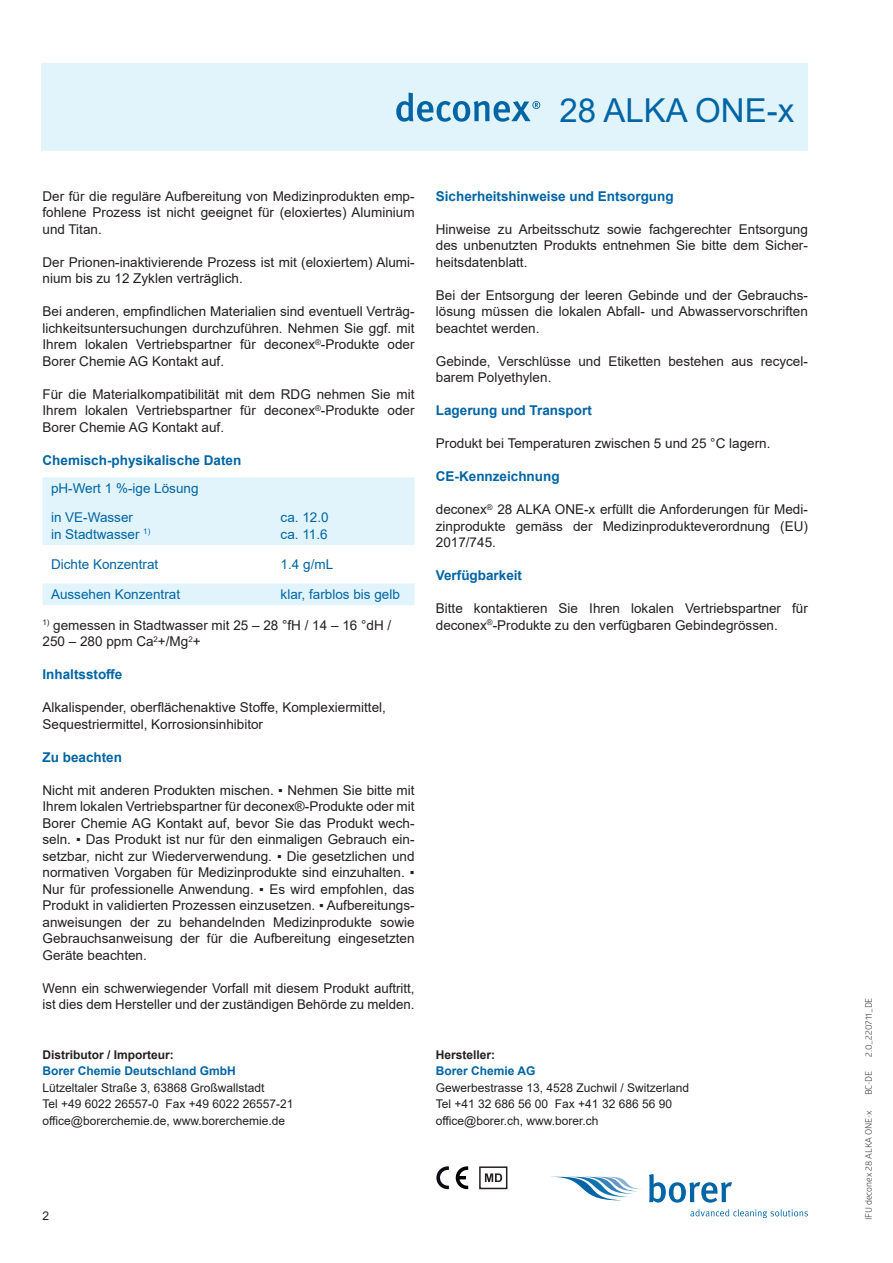
<style>
.page{position:relative;width:893px;height:1263px;background:#fff}
.page>*{position:absolute;margin:0;border:0;box-sizing:border-box;transform-origin:0 0}
.t1{font:33px "Arial";color:#0065a4}
.t2{font:13.5px/16.5px "Arial";color:#231f20;text-align:justify}
.t3{font:700 13.5px "Arial";color:#0065a4}
.t4{font:13.5px/29.2px "Arial";color:#0065a4}
.t5{font:12px/16.5px "Arial";color:#231f20}
.t6{font:700 12px "Arial";color:#0065a4}
.t7{font:700 12px "Arial";color:#231f20}
.t8{font:9px "Glober";color:#231f20}
</style>
<div class="page">
<div style="left:479px;top:1166px;width:28px;height:23px;border:2px solid #231f20"></div>
<svg style="left:485px;top:1173px;width:17px;height:9px"></svg>
<svg style="left:436px;top:1166px;width:13px;height:24px"></svg>
<svg style="left:455px;top:1166px;width:13px;height:24px"></svg>
<svg style="left:556px;top:1177px;width:85px;height:23px"></svg>
<svg style="left:649px;top:1174px;width:83px;height:28px"></svg>
<svg style="left:690px;top:1209px;width:118px;height:9px"></svg>
<div style="left:42px;top:64px;width:765px;height:87px;background:#e1f4fc"></div>
<svg style="left:396px;top:93px;width:144px;height:29px"></svg>
<div style="left:43px;top:477px;width:372px;height:128px;background:#e1f4fc"></div>
<svg style="left:43px;top:545px;width:372px;height:38px"></svg>
<h1 class="t1" style="left:559px;top:88px;width:236px">28 ALKA ONE-x</h1>
<h1 class="t1" style="left:494px;top:88px;width:302px">Produktbezeichnung</h1>
<p class="t2" style="left:43px;top:187px;width:374px">Der für die reguläre Aufbereitung von Medizinprodukten emp&shy;fohlene Prozess ist nicht geeignet für (eloxiertes) Aluminium und Titan.</p>
<p class="t2" style="left:43px;top:253px;width:374px">Der Prionen-inaktivierende Prozess ist mit (eloxiertem) Alumi&shy;nium bis zu 12 Zyklen verträglich.</p>
<p class="t2" style="left:43px;top:303px;width:374px">Bei anderen, empfindlichen Materialien sind eventuell Verträg&shy;lichkeitsuntersuchungen durchzuführen. Nehmen Sie ggf. mit Ihrem lokalen Vertriebspartner für deconex<sup>®</sup>-Produkte oder Borer Chemie AG Kontakt auf.</p>
<p class="t2" style="left:43px;top:385px;width:374px">Für die Materialkompatibilität mit dem RDG nehmen Sie mit Ihrem lokalen Vertriebspartner für deconex<sup>®</sup>-Produkte oder Borer Chemie AG Kontakt auf.</p>
<p class="t3" style="left:43px;top:450px;width:200px">Chemisch-physikalische Daten</p>
<p class="t4" style="left:51px;top:474px;width:149px">pH-Wert 1 %-ige Lösung in VE-Wasser</p>
<p class="t4" style="left:51px;top:519px;width:101px">in Stadtwasser <sup>1)</sup></p>
<p class="t4" style="left:281px;top:509px;width:50px;line-height:16.5px">ca. 12.0 ca. 11.6</p>
<p class="t4" style="left:51px;top:550px;width:109px">Dichte Konzentrat</p>
<p class="t4" style="left:281px;top:550px;width:54px">1.4 g/mL</p>
<p class="t4" style="left:51px;top:580px;width:131px">Aussehen Konzentrat</p>
<p class="t4" style="left:281px;top:580px;width:121px">klar, farblos bis gelb</p>
<p class="t2" style="left:43px;top:616px;width:350px"><sup>1)</sup> gemessen in Stadtwasser mit 25 – 28 °fH / 14 – 16 °dH /<br>250 – 280 ppm Ca<sup>2</sup>+/Mg<sup>2</sup>+</p>
<p class="t3" style="left:43px;top:665px;width:81px">Inhaltsstoffe</p>
<p class="t2" style="left:43px;top:699px;width:345px">Alkalispender, oberflächenaktive Stoffe, Komplexiermittel,<br>Sequestriermittel, Korrosionsinhibitor</p>
<p class="t3" style="left:43px;top:747px;width:81px">Zu beachten</p>
<p class="t2" style="left:43px;top:781px;width:374px">Nicht mit anderen Produkten mischen. ▪ Nehmen Sie bitte mit Ihrem lokalen Vertriebspartner für deconex®-Produkte oder mit Borer Chemie AG Kontakt auf, bevor Sie das Produkt wech&shy;seln. ▪ Das Produkt ist nur für den einmaligen Gebrauch ein&shy;setzbar, nicht zur Wiederverwendung. ▪ Die gesetzlichen und normativen Vorgaben für Medizinprodukte sind einzuhalten. ▪ Nur für professionelle Anwendung. ▪ Es wird empfohlen, das Produkt in validierten Prozessen einzusetzen. ▪ Aufbereitungs&shy;anweisungen der zu behandelnden Medizinprodukte sowie Gebrauchsanweisung der für die Aufbereitung eingesetzten Geräte beachten.</p>
<p class="t2" style="left:43px;top:979px;width:373px">Wenn ein schwerwiegender Vorfall mit diesem Produkt auftritt, ist dies dem Hersteller und der zuständigen Behörde zu melden.</p>
<p class="t7" style="left:43px;top:1046px;width:133px">Distributor / Importeur:</p>
<p class="t6" style="left:43px;top:1062px;width:195px">Borer Chemie Deutschland GmbH</p>
<p class="t5" style="left:43px;top:1079px;width:252px">Lützeltaler Straße 3, 63868 Großwallstadt<br>Tel +49 6022 26557-0 Fax +49 6022 26557-21 office@borerchemie.de, www.borerchemie.de</p>
<p class="t3" style="left:436px;top:186px;width:239px">Sicherheitshinweise und Entsorgung</p>
<p class="t2" style="left:436px;top:220px;width:374px">Hinweise zu Arbeitsschutz sowie fachgerechter Entsorgung des unbenutzten Produkts entnehmen Sie bitte dem Sicher&shy;heitsdatenblatt.</p>
<p class="t2" style="left:436px;top:286px;width:374px">Bei der Entsorgung der leeren Gebinde und der Gebrauchs&shy;lösung müssen die lokalen Abfall- und Abwasservorschriften beachtet werden.</p>
<p class="t2" style="left:436px;top:352px;width:374px">Gebinde, Verschlüsse und Etiketten bestehen aus recycel&shy;barem Polyethylen.</p>
<p class="t3" style="left:436px;top:401px;width:157px">Lagerung und Transport</p>
<p class="t2" style="left:436px;top:435px;width:336px">Produkt bei Temperaturen zwischen 5 und 25 °C lagern.</p>
<p class="t3" style="left:436px;top:467px;width:125px">CE-Kennzeichnung</p>
<p class="t2" style="left:436px;top:501px;width:374px">deconex<sup>®</sup> 28 ALKA ONE-x erfüllt die Anforderungen für Medi&shy;zinprodukte gemäss der Medizinprodukteverordnung (EU)<br>2017/745.</p>
<p class="t3" style="left:436px;top:566px;width:88px">Verfügbarkeit</p>
<p class="t2" style="left:436px;top:600px;width:374px">Bitte kontaktieren Sie Ihren lokalen Vertriebspartner für deconex<sup>®</sup>-Produkte zu den verfügbaren Gebindegrössen.</p>
<p class="t7" style="left:436px;top:1046px;width:61px">Hersteller:</p>
<p class="t6" style="left:436px;top:1062px;width:101px">Borer Chemie AG</p>
<p class="t5" style="left:436px;top:1079px;width:255px">Gewerbestrasse 13, 4528 Zuchwil / Switzerland<br>Tel +41 32 686 56 00 Fax +41 32 686 56 90 office@borer.ch, www.borer.ch</p>
<p class="t5" style="left:43px;top:1208px;width:8px">2</p>
<p class="t8" style="left:862px;top:1057px;width:61px;rotate:-90deg">2.0_220711_DE</p>
<p class="t8" style="left:862px;top:1095px;width:26px;rotate:-90deg">BC-DE</p>
<p class="t8" style="left:862px;top:1220px;width:111px;rotate:-90deg">IFU deconex 28 ALKA ONE-x</p>
</div>
